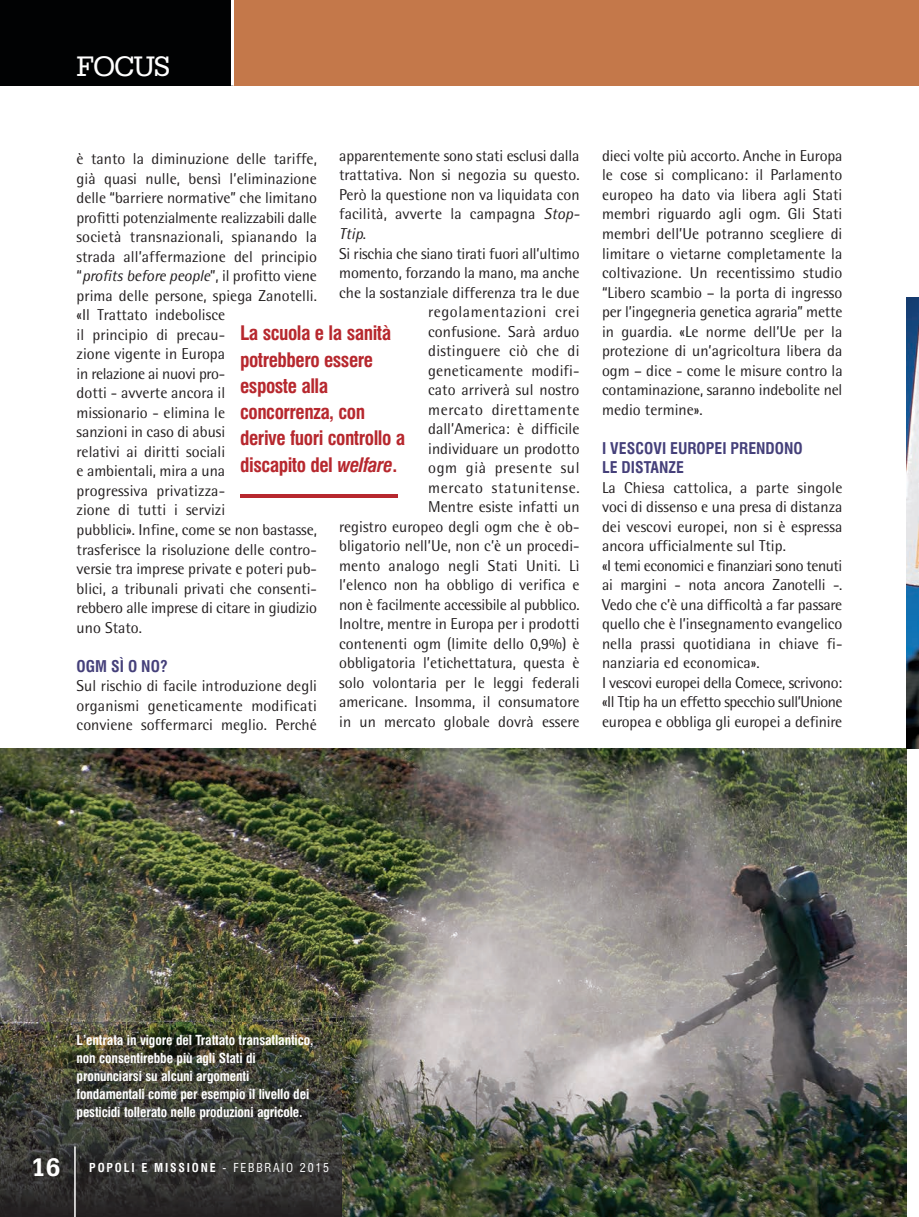
<style>
.page{position:relative;width:919px;height:1217px;background:#fff}
.page>*{position:absolute;margin:0;border:0;box-sizing:border-box;transform-origin:0 0}
.t1{font:30px "Serifa BT";letter-spacing:-.045em;color:#fff}
.t2{font:700 27px "Serifa BT";color:#fff}
.t3{font:700 condensed 19.5px/26.2px "Swiss 721 BT";letter-spacing:-.025em;color:#b7282e}
.t4{font:15.75px/19.5px "Rotis Semi Sans";color:#231f20}
.t5{font:700 condensed 15.75px/19.5px "Swiss 721 BT";color:#45407a}
.t6{font:15.75px "Rotis Semi Sans";letter-spacing:.04em;color:#231f20}
.t7{font:15.75px "Rotis Semi Sans";letter-spacing:.035em;color:#231f20}
.t8{font:italic 15.75px "Rotis Semi Sans";color:#231f20}
.t9{font:700 condensed 13.5px/18px "Swiss 721 BT";letter-spacing:-.01em;color:#fff}
.t10{font:700 condensed 12px "Swiss 721 BT";letter-spacing:.15em;color:#fff}
.s1{font-style:italic}
.s2{font-style:normal}
.s3{font-weight:400}
</style>
<div class="page">
<img style="left:0;top:748px;width:906px;height:468px">
<img style="left:0;top:1022px;width:342px;height:194px">
<div style="left:232px;top:0;width:686px;height:86px;background:#c4784a"></div>
<div style="left:0;top:0;width:232px;height:86px;background:#010203"></div>
<hr style="left:231px;top:0;width:3px;height:86px;background:#fff">
<hr style="left:74px;top:1146px;width:2px;height:70px;background:#fff">
<hr style="left:240px;top:494px;width:158px;height:4px;background:#b7282e">
<img style="left:906px;top:298px;width:12px;height:450px">
<h1 class="t1" style="left:77px;top:57px;width:95px">FOCUS</h1>
<p class="t4" style="left:339px;top:147px;width:242px">apparentemente sono stati esclusi dalla</p>
<p class="t4" style="left:339px;top:167px;width:242px">trattativa. Non si negozia su questo.</p>
<p class="t4" style="left:339px;top:186px;width:242px">Però la questione non va liquidata con</p>
<p class="t4" style="left:339px;top:206px;width:242px">facilità, avverte la campagna <span class="s1">Stop-</span></p>
<p class="t8" style="left:339px;top:228px;width:28px">Ttip<span class="s2">.</span></p>
<p class="t4" style="left:339px;top:245px;width:242px">Si rischia che siano tirati fuori all’ultimo</p>
<p class="t4" style="left:339px;top:264px;width:242px">momento, forzando la mano, ma anche</p>
<p class="t4" style="left:339px;top:284px;width:242px">che la sostanziale differenza tra le due</p>
<p class="t6" style="left:428px;top:306px;width:153px">regolamentazioni crei</p>
<p class="t4" style="left:428px;top:323px;width:153px">confusione. Sarà arduo</p>
<p class="t4" style="left:428px;top:342px;width:153px">distinguere ciò che di</p>
<p class="t4" style="left:428px;top:362px;width:153px">geneticamente modifi-</p>
<p class="t4" style="left:428px;top:381px;width:153px">cato arriverà sul nostro</p>
<p class="t7" style="left:428px;top:403px;width:153px">mercato direttamente</p>
<p class="t4" style="left:428px;top:420px;width:153px">dall’America: è difficile</p>
<p class="t4" style="left:428px;top:440px;width:153px">individuare un prodotto</p>
<p class="t7" style="left:428px;top:462px;width:153px">ogm già presente sul</p>
<p class="t6" style="left:428px;top:481px;width:153px">mercato statunitense.</p>
<p class="t4" style="left:428px;top:498px;width:153px">Mentre esiste infatti un</p>
<p class="t4" style="left:339px;top:518px;width:242px">registro europeo degli ogm che è ob-</p>
<p class="t4" style="left:339px;top:537px;width:242px">bligatorio nell’Ue, non c’è un procedi-</p>
<p class="t4" style="left:339px;top:557px;width:242px">mento analogo negli Stati Uniti. Lì</p>
<p class="t4" style="left:339px;top:576px;width:242px">l’elenco non ha obbligo di verifica e</p>
<p class="t4" style="left:339px;top:596px;width:242px">non è facilmente accessibile al pubblico.</p>
<p class="t4" style="left:339px;top:615px;width:242px">Inoltre, mentre in Europa per i prodotti</p>
<p class="t4" style="left:339px;top:635px;width:242px">contenenti ogm (limite dello 0,9%) è</p>
<p class="t4" style="left:339px;top:654px;width:242px">obbligatoria l’etichettatura, questa è</p>
<p class="t4" style="left:339px;top:674px;width:242px">solo volontaria per le leggi federali</p>
<p class="t4" style="left:339px;top:693px;width:242px">americane. Insomma, il consumatore</p>
<p class="t4" style="left:339px;top:713px;width:242px">in un mercato globale dovrà essere</p>
<p class="t4" style="left:77px;top:151px;width:242px">è tanto la diminuzione delle tariffe, già quasi nulle, bensì l’eliminazione delle “barriere normative” che limitano profitti potenzialmente realizzabili dalle società transnazionali, spianando la strada all’affermazione del principio “<span class="s1">profits before people</span>”, il profitto viene prima delle persone, spiega Zanotelli. «Il Trattato indebolisce<br>il principio di precau-<br>zione vigente in Europa<br>in relazione ai nuovi pro-<br>dotti - avverte ancora il<br>missionario - elimina le<br>sanzioni in caso di abusi<br>relativi ai diritti sociali<br>e ambientali, mira a una<br>progressiva privatizza-<br>zione di tutti i servizi<br>pubblici». Infine, come se non bastasse, trasferisce la risoluzione delle contro&shy;versie tra imprese private e poteri pub&shy;blici, a tribunali privati che consenti&shy;rebbero alle imprese di citare in giudizio uno Stato.</p>
<p class="t5" style="left:77px;top:657px;width:93px">OGM SÌ O NO?</p>
<p class="t4" style="left:77px;top:677px;width:242px;text-align:justify">Sul rischio di facile introduzione degli organismi geneticamente modificati conviene soffermarci meglio. Perché</p>
<p class="t3" style="left:240px;top:321px;width:166px">La scuola e la sanità potrebbero essere esposte alla concorrenza, con derive fuori controllo a discapito del <span class="s1">welfare</span>.</p>
<p class="t4" style="left:602px;top:147px;width:242px;text-align:justify">dieci volte più accorto. Anche in Europa le cose si complicano: il Parlamento europeo ha dato via libera agli Stati membri riguardo agli ogm. Gli Stati membri dell’Ue potranno scegliere di limitare o vietarne completamente la coltivazione. Un recentissimo studio “Libero scambio – la porta di ingresso per l’ingegneria genetica agraria” mette in guardia. «Le norme dell’Ue per la protezione di un’agricoltura libera da ogm – dice - come le misure contro la contaminazione, saranno indebolite nel medio termine».</p>
<p class="t5" style="left:602px;top:439px;width:202px">I VESCOVI EUROPEI PRENDONO<br>LE DISTANZE</p>
<p class="t4" style="left:602px;top:479px;width:242px">La Chiesa cattolica, a parte singole voci di dissenso e una presa di distanza dei vescovi europei, non si è espressa ancora ufficialmente sul Ttip.<br>«I temi economici e finanziari sono tenuti ai margini - nota ancora Zanotelli -.<br>Vedo che c’è una difficoltà a far passare quello che è l’insegnamento evangelico nella prassi quotidiana in chiave fi&shy;nanziaria ed economica».<br>I vescovi europei della Comece, scrivono: «Il Ttip ha un effetto specchio sull’Unione europea e obbliga gli europei a definire</p>
<p class="t9" style="left:77px;top:1032px;width:238px">L’entrata in vigore del Trattato transatlantico, non consentirebbe più agli Stati di pronunciarsi su alcuni argomenti fondamentali come per esempio il livello dei pesticidi tollerato nelle produzioni agricole.</p>
<h2 class="t2" style="left:31px;top:1157px;width:31px">16</h2>
<p class="t10" style="left:89px;top:1162px;width:241px">POPOLI E MISSIONE <span class="s3">- FEBBRAIO 2015</span></p>
</div>
